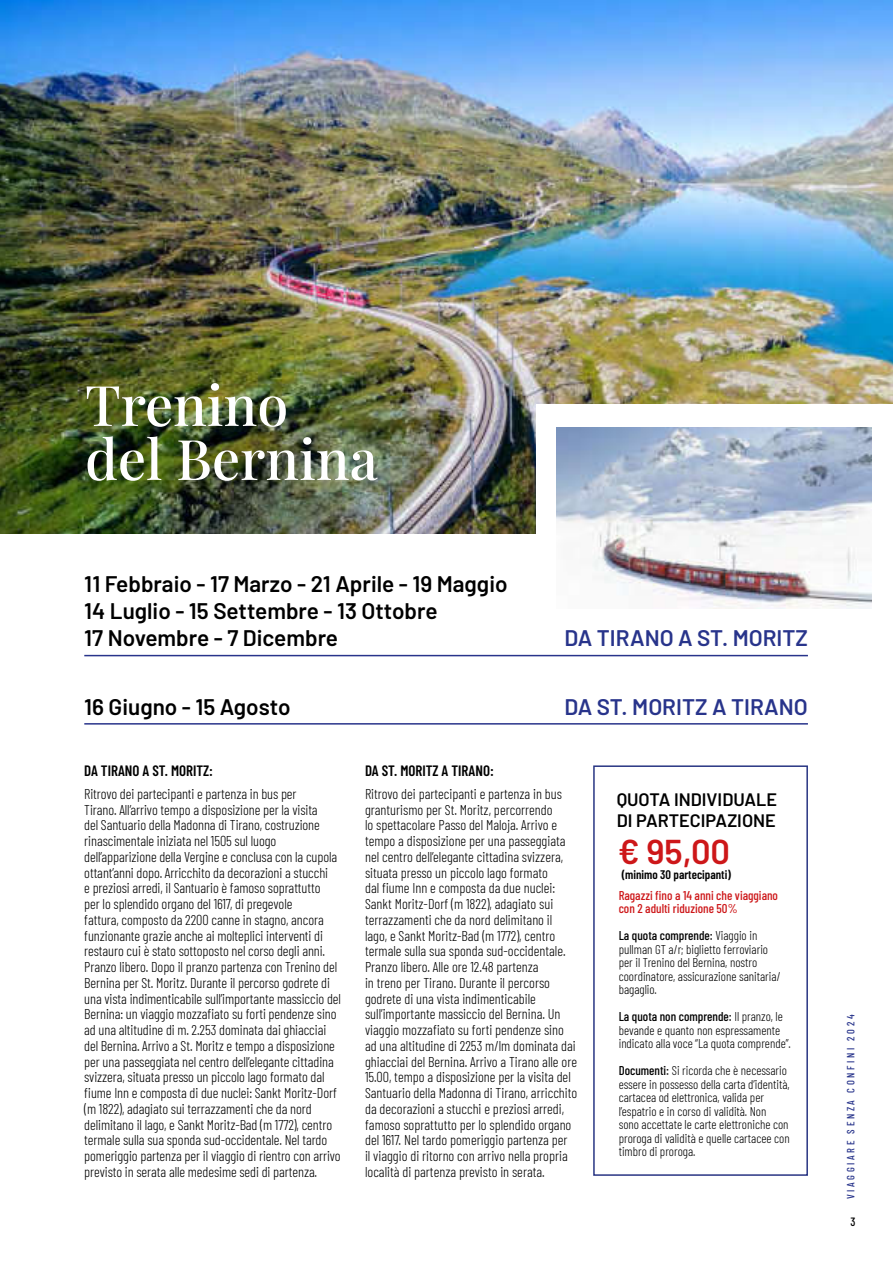
<style>
.page{position:relative;width:893px;height:1263px;background:#fff}
.page>*{position:absolute;margin:0;border:0;box-sizing:border-box;transform-origin:0 0}
.t1{font:500 55.95px/54px "Playfair Display";color:#fff}
.t2{font:600 34.35px "Barlow";color:#cd1719}
.t3{font:600 22.5px/27px "Barlow";color:#000}
.t4{font:600 22.5px "Barlow";color:#28348b}
.t5{font:600 18px/21.6px "Barlow";color:#000}
.t6{font:600 15px "Barlow Condensed";color:#000}
.t7{font:300 14.25px/15.8px "Barlow Condensed";letter-spacing:-.005em;color:#000}
.t8{font:300 12.75px/13.5px "Barlow Condensed";color:#000}
.t9{font:500 12.75px/13.5px "Barlow Condensed";color:#cd1719}
.t10{font:600 12.45px "Barlow Condensed";color:#000}
.t11{font:500 12px "Barlow Condensed";color:#000}
.t12{font:500 10.5px "Barlow Condensed";letter-spacing:.25em;color:#28348b}
.s1{font-weight:500}
</style>
<div class="page">
<img style="left:0;top:0;width:892px;height:534px">
<hr style="left:84px;top:655px;width:724px;height:1px;background:#28348b">
<hr style="left:84px;top:723px;width:724px;height:2px;background:#28348b">
<div style="left:593px;top:765px;width:215px;height:411px;border:2px solid #283583"></div>
<div style="left:536px;top:405px;width:357px;height:211px;background:#fff"></div>
<img style="left:557px;top:428px;width:315px;height:181px">
<h1 class="t1" style="left:85px;top:382px;width:294px">Trenino del Bernina</h1>
<h3 class="t3" style="left:84px;top:573px;width:425px">11 Febbraio - 17 Marzo - 21 Aprile - 19 Maggio<br>14 Luglio - 15 Settembre - 13 Ottobre<br>17 Novembre - 7 Dicembre</h3>
<h3 class="t4" style="left:565px;top:630px;width:245px">DA TIRANO A ST. MORITZ</h3>
<h3 class="t3" style="left:84px;top:695px;width:208px">16 Giugno - 15 Agosto</h3>
<h3 class="t4" style="left:565px;top:698px;width:245px">DA ST. MORITZ A TIRANO</h3>
<p class="t6" style="left:84px;top:763px;width:130px">DA TIRANO A ST. MORITZ:</p>
<p class="t7" style="left:84px;top:787px;width:258px">Ritrovo dei partecipanti e partenza in bus per<br>Tirano. All’arrivo tempo a disposizione per la visita<br>del Santuario della Madonna di Tirano, costruzione rinascimentale iniziata nel 1505 sul luogo dell’apparizione della Vergine e conclusa con la cupola ottant’anni dopo. Arricchito da decorazioni a stucchi<br>e preziosi arredi, il Santuario è famoso soprattutto<br>per lo splendido organo del 1617, di pregevole<br>fattura, composto da 2200 canne in stagno, ancora funzionante grazie anche ai molteplici interventi di restauro cui è stato sottoposto nel corso degli anni.<br>Pranzo libero. Dopo il pranzo partenza con Trenino del Bernina per St. Moritz. Durante il percorso godrete di una vista indimenticabile sull’importante massiccio del Bernina: un viaggio mozzafiato su forti pendenze sino ad una altitudine di m. 2.253 dominata dai ghiacciai del Bernina. Arrivo a St. Moritz e tempo a disposizione per una passeggiata nel centro dell’elegante cittadina svizzera, situata presso un piccolo lago formato dal fiume Inn e composta di due nuclei: Sankt Moritz-Dorf (m 1822), adagiato sui terrazzamenti che da nord delimitano il lago, e Sankt Moritz-Bad (m 1772), centro termale sulla sua sponda sud-occidentale. Nel tardo pomeriggio partenza per il viaggio di rientro con arrivo previsto in serata alle medesime sedi di partenza.</p>
<p class="t6" style="left:365px;top:763px;width:130px">DA ST. MORITZ A TIRANO:</p>
<p class="t7" style="left:365px;top:787px;width:214px">Ritrovo dei partecipanti e partenza in bus granturismo per St. Moritz, percorrendo<br>lo spettacolare Passo del Maloja. Arrivo e tempo a disposizione per una passeggiata nel centro dell’elegante cittadina svizzera, situata presso un piccolo lago formato<br>dal fiume Inn e composta da due nuclei:<br>Sankt Moritz-Dorf (m 1822), adagiato sui terrazzamenti che da nord delimitano il lago, e Sankt Moritz-Bad (m 1772), centro termale sulla sua sponda sud-occidentale.<br>Pranzo libero. Alle ore 12.48 partenza<br>in treno per Tirano. Durante il percorso godrete di una vista indimenticabile sull’importante massiccio del Bernina. Un viaggio mozzafiato su forti pendenze sino ad una altitudine di 2253 m/lm dominata dai ghiacciai del Bernina. Arrivo a Tirano alle ore 15.00, tempo a disposizione per la visita del Santuario della Madonna di Tirano, arricchito da decorazioni a stucchi e preziosi arredi, famoso soprattutto per lo splendido organo del 1617. Nel tardo pomeriggio partenza per<br>il viaggio di ritorno con arrivo nella propria località di partenza previsto in serata.</p>
<p class="t5" style="left:617px;top:790px;width:162px">QUOTA INDIVIDUALE<br>DI PARTECIPAZIONE</p>
<h2 class="t2" style="left:618px;top:839px;width:114px">€ 95,00</h2>
<p class="t10" style="left:622px;top:869px;width:111px">(minimo 30 partecipanti)</p>
<p class="t9" style="left:619px;top:887px;width:161px">Ragazzi fino a 14 anni che viaggiano con 2 adulti riduzione 50%</p>
<p class="t8" style="left:619px;top:929px;width:163px"><span class="s1">La quota comprende:</span> Viaggio in pullman GT a/r; biglietto ferroviario per il Trenino del Bernina, nostro coordinatore, assicurazione sanitaria/ bagaglio.</p>
<p class="t8" style="left:619px;top:1010px;width:174px"><span class="s1">La quota non comprende:</span> Il pranzo, le bevande e quanto non espressamente indicato alla voce “La quota comprende”.</p>
<p class="t8" style="left:619px;top:1065px;width:172px"><span class="s1">Documenti:</span> Si ricorda che è necessario essere in possesso della carta d’identità, cartacea od elettronica, valida per l’espatrio e in corso di validità. Non sono accettate le carte elettroniche con proroga di validità e quelle cartacee con timbro di proroga.</p>
<p class="t12" style="left:845px;top:1199px;width:186px;rotate:-90deg">VIAGGIARE SENZA CONFINI 2024</p>
<p class="t11" style="left:850px;top:1217px;width:7px">3</p>
</div>
